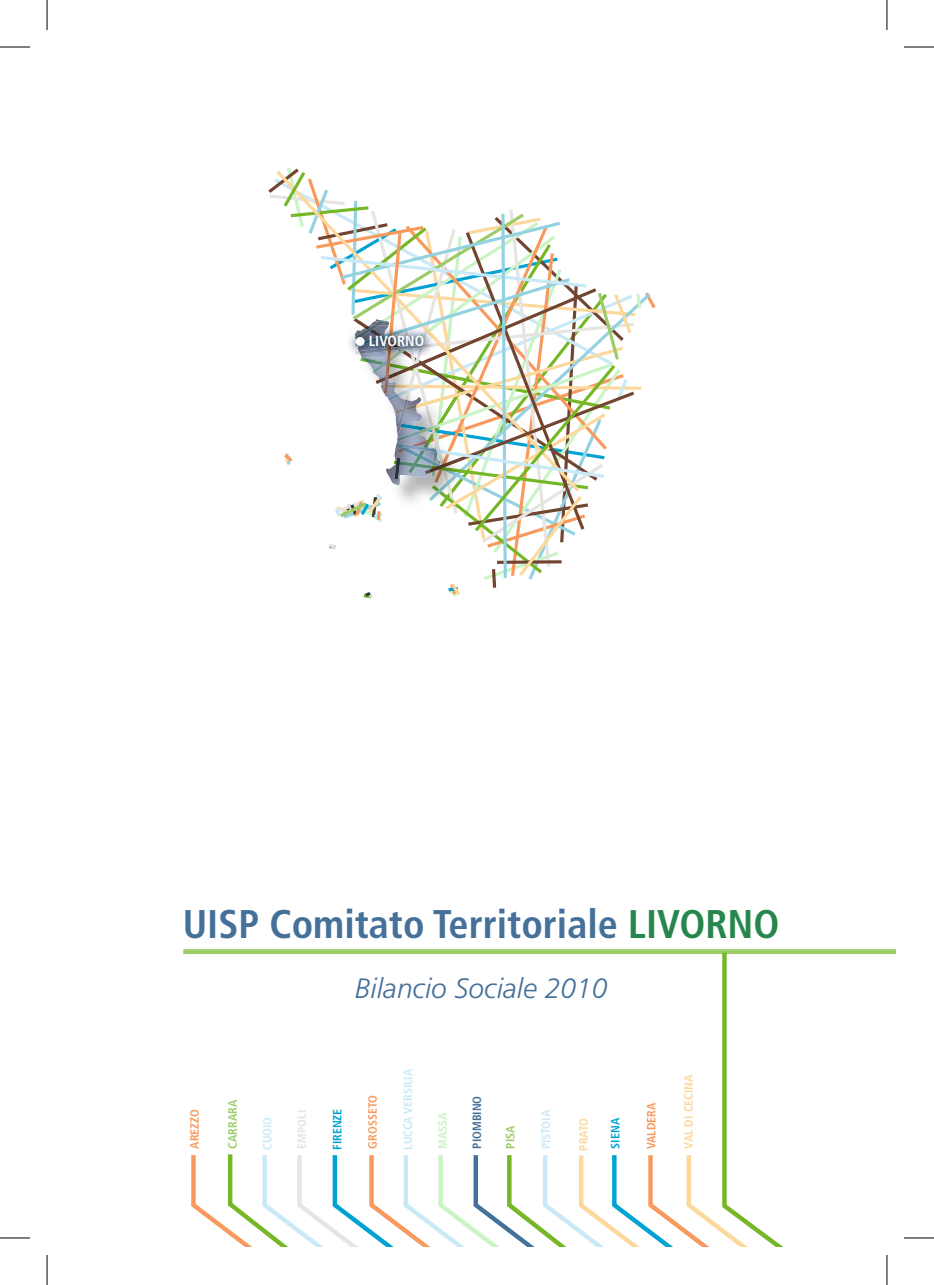
<style>
.page{position:relative;width:934px;height:1285px;background:#fff}
.page>*{position:absolute;margin:0;border:0;box-sizing:border-box;transform-origin:0 0}
.t1{font:700 condensed 40px "Frutiger";color:#44709a}
.t2{font:italic 300 28px "Frutiger";color:#44709a}
.t3{font:700 condensed 14.8px "Frutiger";color:#fff}
.t4{font:700 condensed 12px "Frutiger";color:#c9e9f7}
.t5{font:700 condensed 12px "Frutiger";color:#f89a5e}
.t6{font:700 condensed 12px "Frutiger";color:#fdd89d}
.t7{font:700 condensed 12px "Frutiger";color:#00a3d2}
.t8{font:700 condensed 12px "Frutiger";color:#9bcc67}
.t9{font:700 condensed 12px "Frutiger";color:#44709a}
.t10{font:700 condensed 12px "Frutiger";color:#e7e5e1}
.t11{font:700 condensed 12px "Frutiger";color:#caf4c6}
.s1{color:#26864c}
</style>
<div class="page">
<div style="left:183px;top:949px;width:712px;height:5px;background:#9bcc67"></div>
<svg style="left:189px;top:949px;width:660px;height:297px"></svg>
<svg style="left:268px;top:167px;width:388px;height:432px"></svg>
<img style="left:358px;top:348px;width:27px;height:6px">
<img style="left:357px;top:335px;width:27px;height:11px">
<div style="left:356px;top:337px;width:8px;height:8px;background:#fff;border-radius:50%"></div>
<div style="left:355px;top:337px;width:9px;height:9px;border:1px solid #fff;border-radius:50%"></div>
<hr style="left:0;top:47px;width:30px;height:1px;background:#000">
<hr style="left:903px;top:47px;width:30px;height:1px;background:#000">
<hr style="left:0;top:1237px;width:30px;height:1px;background:#000">
<hr style="left:903px;top:1237px;width:30px;height:1px;background:#000">
<hr style="left:47px;top:0;width:1px;height:30px;background:#000">
<hr style="left:47px;top:1255px;width:1px;height:30px;background:#000">
<hr style="left:886px;top:0;width:1px;height:30px;background:#000">
<hr style="left:886px;top:1255px;width:1px;height:30px;background:#000">
<p class="t3" style="left:368px;top:332px;width:57px">LIVORNO</p>
<p class="t1" style="left:183px;top:900px;width:598px">UISP Comitato Territoriale <span class="s1">LIVORNO</span></p>
<p class="t2" style="left:355px;top:972px;width:254px">Bilancio Sociale 2010</p>
<p class="t5" style="left:187px;top:1148px;width:41px;rotate:-90deg">AREZZO</p>
<p class="t8" style="left:225px;top:1148px;width:50px;rotate:-90deg">CARRARA</p>
<p class="t4" style="left:260px;top:1149px;width:34px;rotate:-90deg">CUOIO</p>
<p class="t10" style="left:295px;top:1148px;width:40px;rotate:-90deg">EMPOLI</p>
<p class="t7" style="left:330px;top:1150px;width:43px;rotate:-90deg">FIRENZE</p>
<p class="t5" style="left:365px;top:1148px;width:55px;rotate:-90deg">GROSSETO</p>
<p class="t4" style="left:401px;top:1149px;width:82px;rotate:-90deg">LUCCA VERSILIA</p>
<p class="t11" style="left:435px;top:1148px;width:38px;rotate:-90deg">MASSA</p>
<p class="t9" style="left:469px;top:1148px;width:54px;rotate:-90deg">PIOMBINO</p>
<p class="t8" style="left:503px;top:1148px;width:24px;rotate:-90deg">PISA</p>
<p class="t4" style="left:538px;top:1149px;width:41px;rotate:-90deg">PISTOIA</p>
<p class="t6" style="left:576px;top:1150px;width:34px;rotate:-90deg">PRATO</p>
<p class="t7" style="left:607px;top:1148px;width:32px;rotate:-90deg">SIENA</p>
<p class="t5" style="left:643px;top:1149px;width:48px;rotate:-90deg">VALDERA</p>
<p class="t6" style="left:681px;top:1148px;width:75px;rotate:-90deg">VAL DI CECINA</p>
</div>
